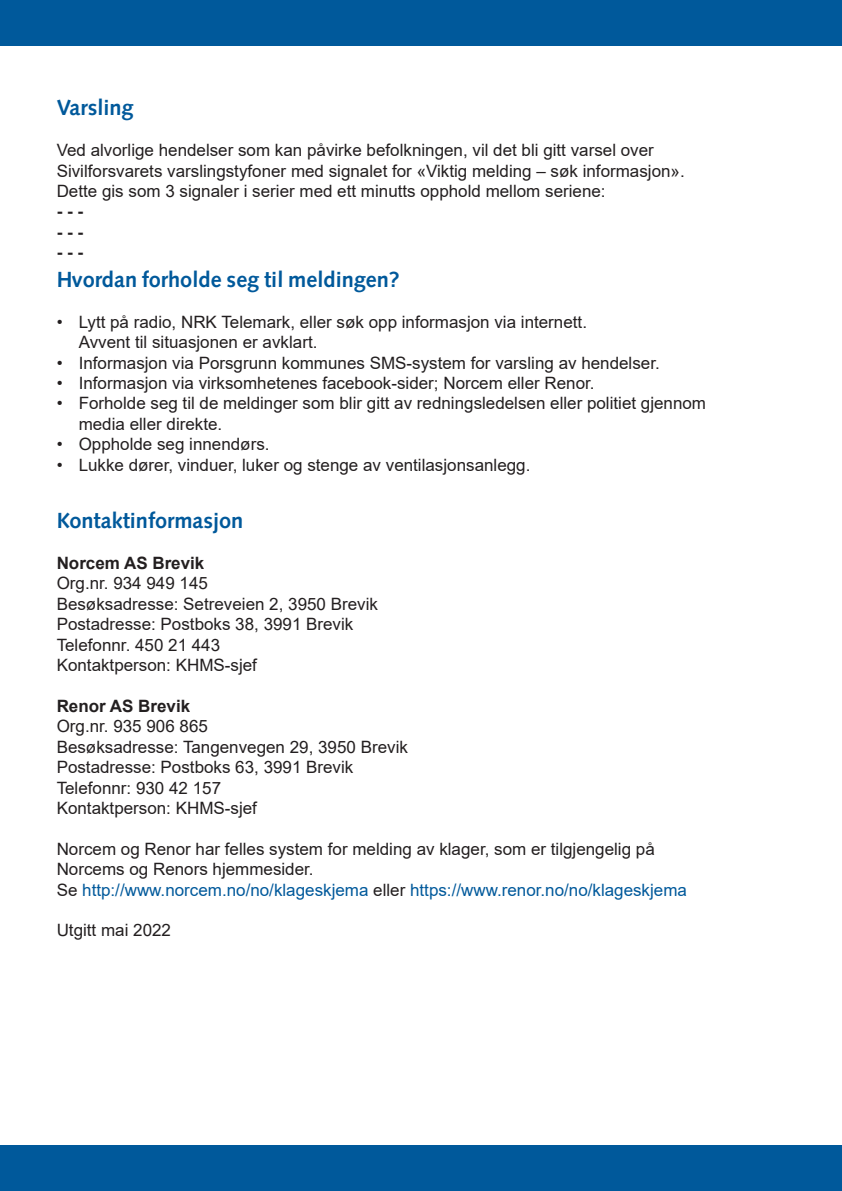
<style>
.page{position:relative;width:842px;height:1191px;background:#fff}
.page>*{position:absolute;margin:0;border:0;box-sizing:border-box;transform-origin:0 0}
.t1{font:700 24px "Bahij Badiya";color:#00599b}
.t2{font:17px/20.4px "Arial";color:#231f20}
.t3{font:700 17px "Arial";color:#231f20}
.s1{color:#00599b}
</style>
<div class="page">
<div style="left:0;top:0;width:842px;height:45px;background:#00599b"></div>
<div style="left:0;top:1145px;width:842px;height:46px;background:#00599b"></div>
<h1 class="t1" style="left:57px;top:93px;width:78px">Varsling</h1>
<p class="t2" style="left:57px;top:140px;width:629px">Ved alvorlige hendelser som kan påvirke befolkningen, vil det bli gitt varsel over<br>Sivilforsvarets varslingstyfoner med signalet for «Viktig melding – søk informasjon».<br>Dette gis som 3 signaler i serier med ett minutts opphold mellom seriene:</p>
<p class="t3" style="left:57px;top:199px;width:28px">- - -</p>
<p class="t3" style="left:57px;top:220px;width:28px">- - -</p>
<p class="t3" style="left:57px;top:240px;width:28px">- - -</p>
<h1 class="t1" style="left:57px;top:265px;width:345px">Hvordan forholde seg til meldingen?</h1>
<p class="t2" style="left:79px;top:311px;width:510px;text-indent:-22px">• Lytt på radio, NRK Telemark, eller søk opp informasjon via internett.<br>Avvent til situasjonen er avklart.</p>
<p class="t2" style="left:57px;top:352px;width:605px">• Informasjon via Porsgrunn kommunes SMS-system for varsling av hendelser.</p>
<p class="t2" style="left:57px;top:373px;width:539px">• Informasjon via virksomhetenes facebook-sider; Norcem eller Renor.</p>
<p class="t2" style="left:79px;top:393px;width:629px;text-indent:-22px">• Forholde seg til de meldinger som blir gitt av redningsledelsen eller politiet gjennom media eller direkte.</p>
<p class="t2" style="left:57px;top:434px;width:214px">• Oppholde seg innendørs.</p>
<p class="t2" style="left:57px;top:454px;width:475px">• Lukke dører, vinduer, luker og stenge av ventilasjonsanlegg.</p>
<h1 class="t1" style="left:57px;top:506px;width:188px">Kontaktinformasjon</h1>
<p class="t3" style="left:57px;top:551px;width:149px">Norcem AS Brevik</p>
<p class="t2" style="left:57px;top:573px;width:323px">Org.nr. 934 949 145<br>Besøksadresse: Setreveien 2, 3950 Brevik<br>Postadresse: Postboks 38, 3991 Brevik<br>Telefonnr. 450 21 443<br>Kontaktperson: KHMS-sjef</p>
<p class="t3" style="left:57px;top:694px;width:135px">Renor AS Brevik</p>
<p class="t2" style="left:57px;top:716px;width:353px">Org.nr. 935 906 865<br>Besøksadresse: Tangenvegen 29, 3950 Brevik<br>Postadresse: Postboks 63, 3991 Brevik<br>Telefonnr: 930 42 157<br>Kontaktperson: KHMS-sjef</p>
<p class="t2" style="left:57px;top:838px;width:632px">Norcem og Renor har felles system for melding av klager, som er tilgjengelig på<br>Norcems og Renors hjemmesider.<br>Se <span class="s1">http://www.norcem.no/no/klageskjema</span> eller <span class="s1">https://www.renor.no/no/klageskjema</span></p>
<p class="t2" style="left:57px;top:920px;width:116px">Utgitt mai 2022</p>
</div>
